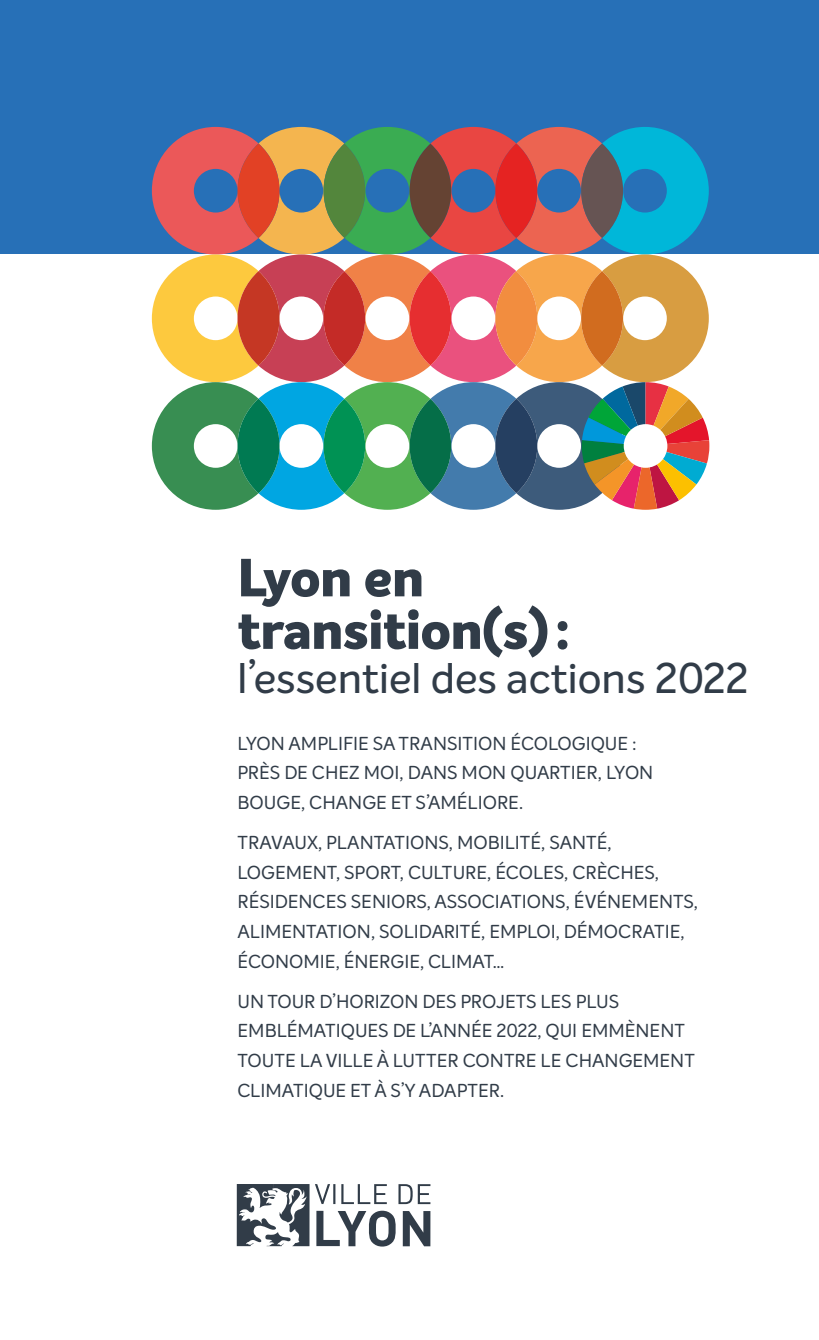
<style>
.page{position:relative;width:819px;height:1340px;background:#fff}
.page>*{position:absolute;margin:0;border:0;box-sizing:border-box;transform-origin:0 0}
.t1{font:800 52.5px/52.5px "Intelo Alt";color:#313c48}
.t2{font:500 42px "Intelo Alt";color:#313c48}
.t3{font:18.38px/29.8px "Intelo";color:#313c48}
</style>
<div class="page">
<div style="left:0;top:0;width:819px;height:253px;background:#2770b7"></div>
<svg style="left:152px;top:127px;width:557px;height:383px"></svg>
<div style="left:623px;top:424px;width:44px;height:44px;background:#fff;border-radius:50%"></div>
<svg style="left:315px;top:1184px;width:20px;height:19px"></svg>
<svg style="left:341px;top:1184px;width:46px;height:20px"></svg>
<svg style="left:398px;top:1184px;width:32px;height:20px"></svg>
<svg style="left:316px;top:1210px;width:79px;height:36px"></svg>
<svg style="left:403px;top:1211px;width:27px;height:35px"></svg>
<svg style="left:237px;top:1184px;width:72px;height:62px"></svg>
<h1 class="t1" style="left:237px;top:553px;width:335px">Lyon en transition(s):</h1>
<h2 class="t2" style="left:237px;top:651px;width:512px">l’essentiel des actions 2022</h2>
<p class="t3" style="left:237px;top:728px;width:417px">LYON AMPLIFIE SA TRANSITION ÉCOLOGIQUE :<br>PRÈS DE CHEZ MOI, DANS MON QUARTIER, LYON<br>BOUGE, CHANGE ET S’AMÉLIORE.</p>
<p class="t3" style="left:237px;top:827px;width:462px">TRAVAUX, PLANTATIONS, MOBILITÉ, SANTÉ, LOGEMENT, SPORT, CULTURE, ÉCOLES, CRÈCHES, RÉSIDENCES SENIORS, ASSOCIATIONS, ÉVÉNEMENTS, ALIMENTATION, SOLIDARITÉ, EMPLOI, DÉMOCRATIE, ÉCONOMIE, ÉNERGIE, CLIMAT…</p>
<p class="t3" style="left:237px;top:986px;width:459px">UN TOUR D’HORIZON DES PROJETS LES PLUS EMBLÉMATIQUES DE L’ANNÉE 2022, QUI EMMÈNENT TOUTE LA VILLE À LUTTER CONTRE LE CHANGEMENT CLIMATIQUE ET À S’Y ADAPTER.</p>
</div>
